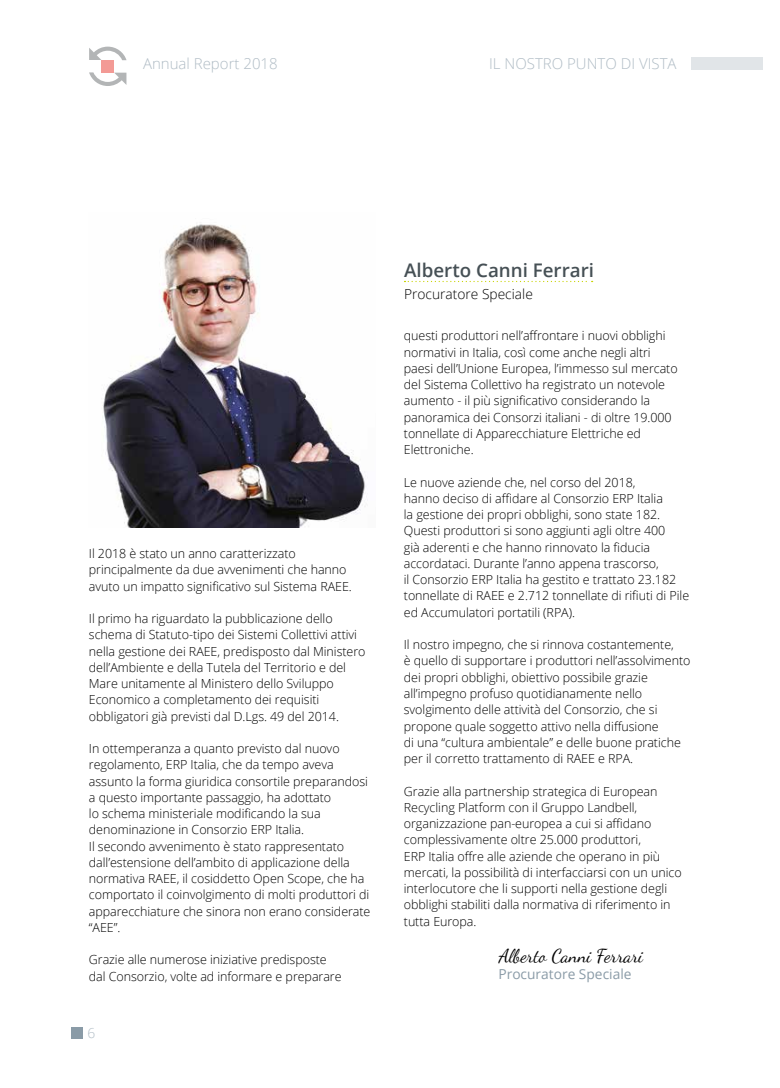
<style>
.page{position:relative;width:780px;height:1088px;background:#fff}
.page>*{position:absolute;margin:0;border:0;box-sizing:border-box;transform-origin:0 0}
.t1{font:600 18.75px "Open Sans";color:#465055}
.t2{font:18.75px "Dancing Script OT";color:#000}
.t3{font:300 15px "Open Sans";color:#b0bcc5}
.t4{font:300 13.75px "Open Sans";color:#000}
.t5{font:13.75px "Open Sans";color:#8a9ba7}
.t6{font:300 13.75px "Open Sans";color:#b0bcc5}
.t7{font:300 12.5px/16.2px "Open Sans";letter-spacing:-.005em;color:#000}
</style>
<div class="page">
<div style="left:71px;top:1028px;width:11px;height:11px;background:#8a9ba7"></div>
<svg style="left:89px;top:72px;width:37px;height:14px"></svg>
<svg style="left:89px;top:47px;width:37px;height:13px"></svg>
<div style="left:102px;top:60px;width:12px;height:12px;background:#f39a95"></div>
<img style="left:102px;top:224px;width:265px;height:303px">
<svg style="left:404px;top:281px;width:188px;height:1px"></svg>
<div style="left:690px;top:57px;width:72px;height:13px;background:#e1e5e8"></div>
<p class="t3" style="left:143px;top:53px;width:136px">Annual Report 2018</p>
<p class="t3" style="left:489px;top:53px;width:189px">IL NOSTRO PUNTO DI VISTA</p>
<p class="t7" style="left:89px;top:545px;width:264px">Il 2018 è stato un anno caratterizzato principalmente da due avvenimenti che hanno avuto un impatto significativo sul Sistema RAEE.</p>
<p class="t7" style="left:89px;top:610px;width:278px">Il primo ha riguardato la pubblicazione dello schema di Statuto-tipo dei Sistemi Collettivi attivi nella gestione dei RAEE, predisposto dal Ministero dell’Ambiente e della Tutela del Territorio e del Mare unitamente al Ministero dello Sviluppo Economico a completamento dei requisiti obbligatori già previsti dal D.Lgs. 49 del 2014.</p>
<p class="t7" style="left:89px;top:740px;width:283px">In ottemperanza a quanto previsto dal nuovo regolamento, ERP Italia, che da tempo aveva assunto la forma giuridica consortile preparandosi a questo importante passaggio, ha adottato<br>lo schema ministeriale modificando la sua denominazione in Consorzio ERP Italia.<br>Il secondo avvenimento è stato rappresentato dall’estensione dell’ambito di applicazione della normativa RAEE, il cosiddetto Open Scope, che ha comportato il coinvolgimento di molti produttori di apparecchiature che sinora non erano considerate “AEE”.</p>
<p class="t7" style="left:89px;top:951px;width:254px">Grazie alle numerose iniziative predisposte dal Consorzio, volte ad informare e preparare</p>
<p class="t6" style="left:87px;top:1024px;width:9px">6</p>
<h1 class="t1" style="left:404px;top:257px;width:191px">Alberto Canni Ferrari</h1>
<p class="t4" style="left:404px;top:284px;width:130px">Procuratore Speciale</p>
<p class="t7" style="left:404px;top:327px;width:275px">questi produttori nell’affrontare i nuovi obblighi normativi in Italia, così come anche negli altri paesi dell’Unione Europea, l’immesso sul mercato del Sistema Collettivo ha registrato un notevole aumento - il più significativo considerando la panoramica dei Consorzi italiani - di oltre 19.000 tonnellate di Apparecchiature Elettriche ed Elettroniche.</p>
<p class="t7" style="left:404px;top:474px;width:287px">Le nuove aziende che, nel corso del 2018,<br>hanno deciso di affidare al Consorzio ERP Italia<br>la gestione dei propri obblighi, sono state 182.<br>Questi produttori si sono aggiunti agli oltre 400<br>già aderenti e che hanno rinnovato la fiducia accordataci. Durante l’anno appena trascorso,<br>il Consorzio ERP Italia ha gestito e trattato 23.182 tonnellate di RAEE e 2.712 tonnellate di rifiuti di Pile ed Accumulatori portatili (RPA).</p>
<p class="t7" style="left:404px;top:636px;width:288px">Il nostro impegno, che si rinnova costantemente,<br>è quello di supportare i produttori nell’assolvimento dei propri obblighi, obiettivo possibile grazie all’impegno profuso quotidianamente nello svolgimento delle attività del Consorzio, che si propone quale soggetto attivo nella diffusione<br>di una “cultura ambientale” e delle buone pratiche per il corretto trattamento di RAEE e RPA.</p>
<p class="t7" style="left:404px;top:782px;width:279px">Grazie alla partnership strategica di European Recycling Platform con il Gruppo Landbell, organizzazione pan-europea a cui si affidano complessivamente oltre 25.000 produttori,<br>ERP Italia offre alle aziende che operano in più mercati, la possibilità di interfacciarsi con un unico interlocutore che li supporti nella gestione degli obblighi stabiliti dalla normativa di riferimento in tutta Europa.</p>
<h1 class="t2" style="left:498px;top:945px;width:146px">Alberto Canni Ferrari</h1>
<p class="t5" style="left:498px;top:964px;width:135px">Procuratore Speciale</p>
</div>
